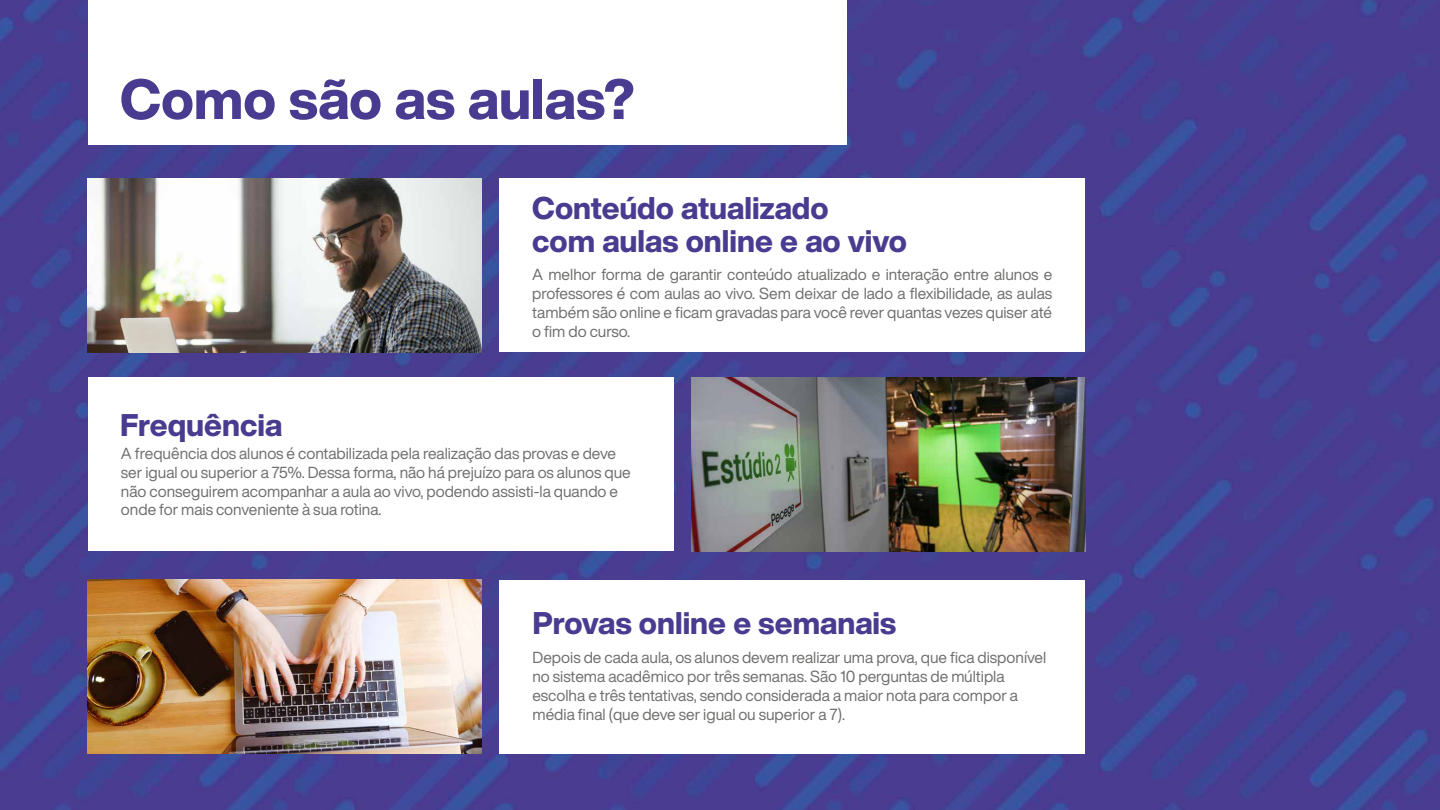
<style>
.page{position:relative;width:1440px;height:810px;background:#fff}
.page>*{position:absolute;margin:0;border:0;box-sizing:border-box;transform-origin:0 0}
.t1{font:800 55.5px "Helvetica Now Display";color:#493c90}
.t2{font:800 30.83px/32.5px "Helvetica Now Display";color:#493c90}
.t3{font:15.75px/18.9px "Helvetica Now Display";color:#6f6f6e}
</style>
<div class="page">
<img style="left:0;top:0;width:1440px;height:810px">
<div style="left:88px;top:0;width:759px;height:145px;background:#fff"></div>
<img style="left:88px;top:178px;width:394px;height:174px">
<div style="left:500px;top:178px;width:585px;height:174px;background:#fff"></div>
<img style="left:692px;top:377px;width:393px;height:174px">
<div style="left:88px;top:377px;width:586px;height:174px;background:#fff"></div>
<img style="left:88px;top:580px;width:394px;height:174px">
<div style="left:500px;top:580px;width:585px;height:174px;background:#fff"></div>
<h1 class="t1" style="left:120px;top:61px;width:516px">Como são as aulas?</h1>
<h2 class="t2" style="left:532px;top:192px;width:376px">Conteúdo atualizado<br>com aulas online e ao vivo</h2>
<h2 class="t2" style="left:120px;top:409px;width:164px">Frequência</h2>
<p class="t3" style="left:532px;top:265px;width:521px;text-align:justify">A melhor forma de garantir conteúdo atualizado e interação entre alunos e professores é com aulas ao vivo. Sem deixar de lado a flexibilidade, as aulas também são online e ficam gravadas para você rever quantas vezes quiser até o fim do curso.</p>
<p class="t3" style="left:121px;top:444px;width:511px">A frequência dos alunos é contabilizada pela realização das provas e deve ser igual ou superior a 75%. Dessa forma, não há prejuízo para os alunos que não conseguirem acompanhar a aula ao vivo, podendo assisti-la quando e onde for mais conveniente à sua rotina.</p>
<h2 class="t2" style="left:532px;top:607px;width:365px">Provas online e semanais</h2>
<p class="t3" style="left:532px;top:648px;width:515px">Depois de cada aula, os alunos devem realizar uma prova, que fica disponível no sistema acadêmico por três semanas. São 10 perguntas de múltipla escolha e três tentativas, sendo considerada a maior nota para compor a média final (que deve ser igual ou superior a 7).</p>
</div>
